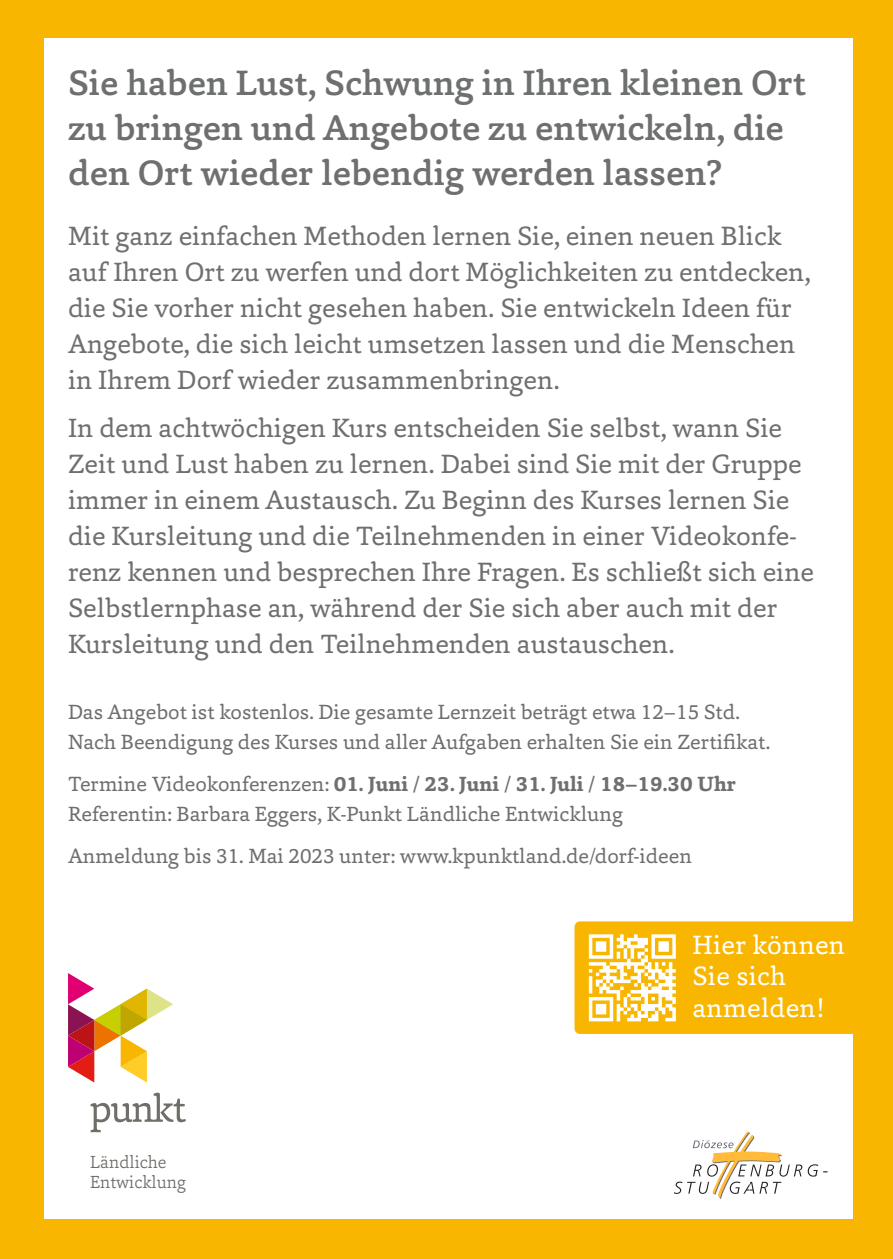
<style>
.page{position:relative;width:893px;height:1259px;background:#f9b600}
.page>*{position:absolute;margin:0;border:0;box-sizing:border-box;transform-origin:0 0}
.t1{font:500 36px/45px "Capita";color:#6e706f}
.t2{font:27px/36px "Capita";color:#6e706f}
.t3{font:27px/31.2px "Capita";letter-spacing:.01em;color:#fff}
.t4{font:21px/30px "Capita";color:#6e706f}
.t5{font:300 18px/20.1px "Capita";color:#716e68}
.s1{font-weight:700}
</style>
<div class="page">
<div style="left:44px;top:38px;width:808px;height:1180px;background:#fff"></div>
<svg style="left:808px;top:1164px;width:19px;height:12px"></svg>
<svg style="left:674px;top:1131px;width:128px;height:68px"></svg>
<svg style="left:68px;top:973px;width:105px;height:109px"></svg>
<svg style="left:91px;top:1092px;width:95px;height:40px"></svg>
<div style="left:574px;top:921px;width:319px;height:113px;background:#f9b600;border-radius:5px"></div>
<svg style="left:589px;top:934px;width:87px;height:87px"></svg>
<h1 class="t1" style="left:68px;top:64px;width:739px">Sie haben Lust, Schwung in Ihren kleinen Ort zu bringen und Angebote zu entwickeln, die den Ort wieder lebendig werden lassen?</h1>
<p class="t2" style="left:68px;top:221px;width:744px">Mit ganz einfachen Methoden lernen Sie, einen neuen Blick auf Ihren Ort zu werfen und dort Möglichkeiten zu entdecken, die Sie vorher nicht gesehen haben. Sie entwickeln Ideen für Angebote, die sich leicht umsetzen lassen und die Menschen in Ihrem Dorf wieder zusammenbringen.</p>
<p class="t2" style="left:68px;top:413px;width:748px">In dem achtwöchigen Kurs entscheiden Sie selbst, wann Sie Zeit und Lust haben zu lernen. Dabei sind Sie mit der Gruppe immer in einem Austausch. Zu Beginn des Kurses lernen Sie die Kursleitung und die Teilnehmenden in einer Videokonfe&shy;renz kennen und besprechen Ihre Fragen. Es schließt sich eine Selbstlernphase an, während der Sie sich aber auch mit der Kursleitung und den Teilnehmenden austauschen.</p>
<p class="t4" style="left:68px;top:699px;width:704px">Das Angebot ist kostenlos. Die gesamte Lernzeit beträgt etwa 12–15 Std.<br>Nach Beendigung des Kurses und aller Aufgaben erhalten Sie ein Zertifikat.</p>
<p class="t4" style="left:68px;top:771px;width:670px">Termine Videokonferenzen: <span class="s1">01. Juni / 23. Juni / 31. Juli / 18–19.30 Uhr<br></span>Referentin: Barbara Eggers, K-Punkt Ländliche Entwicklung</p>
<p class="t4" style="left:68px;top:843px;width:625px">Anmeldung bis 31. Mai 2023 unter: www.kpunktland.de/dorf-ideen</p>
<p class="t5" style="left:90px;top:1153px;width:98px">Ländliche<br>Entwicklung</p>
<p class="t3" style="left:692px;top:932px;width:154px">Hier können<br>Sie sich anmelden!</p>
</div>
